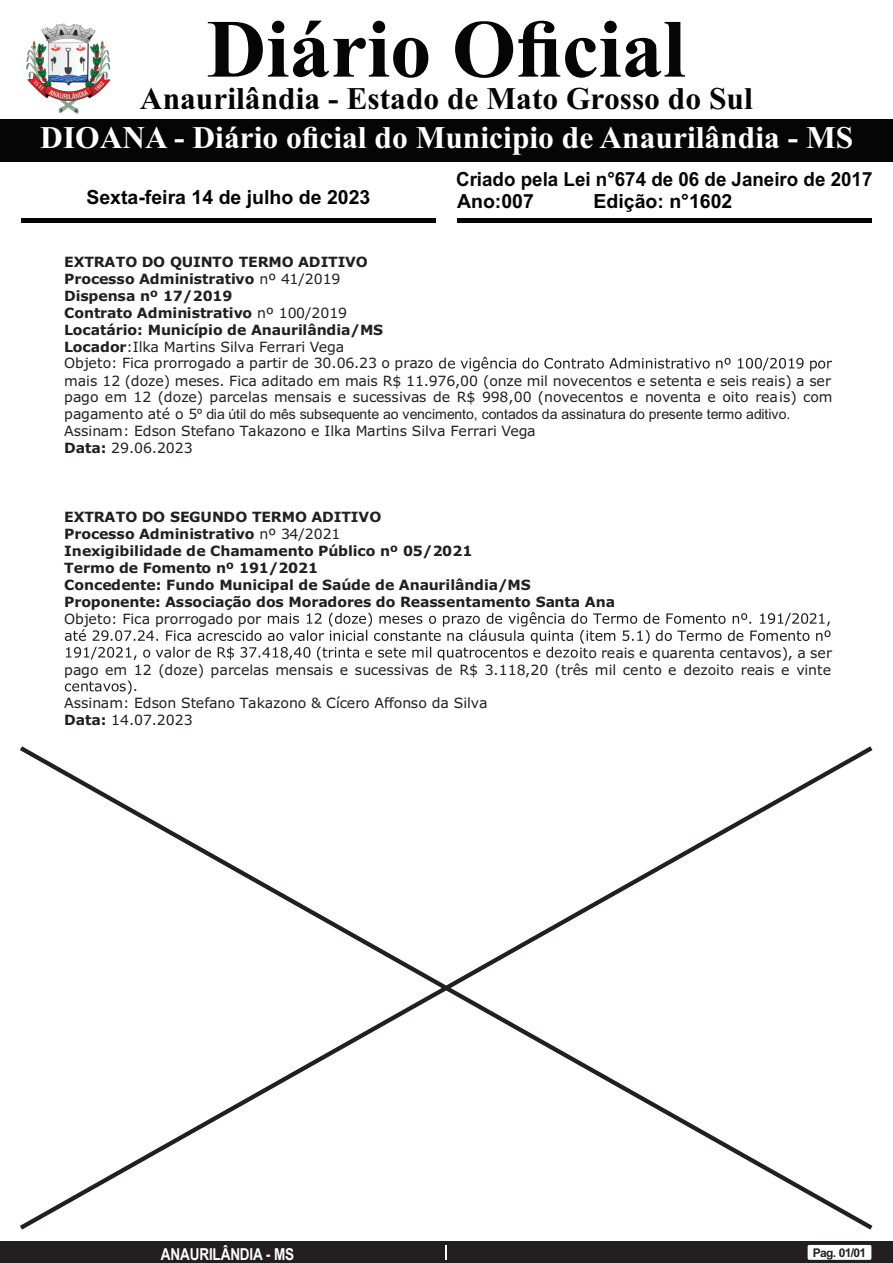
<style>
.page{position:relative;width:893px;height:1263px;background:#fff}
.page>*{position:absolute;margin:0;border:0;box-sizing:border-box;transform-origin:0 0}
.t1{font:700 82.5px "Times New Roman";color:#040504}
.t2{font:700 31.5px "Times New Roman";color:#fff}
.t3{font:700 31.5px "Times New Roman";color:#040504}
.t4{font:700 19.5px/21.8px "Arial";color:#040504;scale:.96 1}
.t5{font:700 19.5px "Arial";color:#040504}
.t6{font:700 16.5px "Arial Narrow";letter-spacing:-.01em;color:#fff}
.t7{font:14.1px/17px "Verdana";color:#231f20}
.t8{font:700 14.1px/16.8px "Verdana";color:#231f20}
.t9{font:14.1px "Arial";color:#231f20}
.t10{font:700 12px "Arial";letter-spacing:-.055em;color:#231f20}
.s1{font-weight:700}
.s2{font-family:"Verdana"}
.s3{font-weight:400}
</style>
<div class="page">
<div style="left:0;top:1242px;width:893px;height:21px;background:#231f20"></div>
<svg style="left:446px;top:1245px;width:1px;height:15px"></svg>
<div style="left:808px;top:1245px;width:63px;height:15px;background:#fff;border-radius:2px"></div>
<div style="left:0;top:119px;width:893px;height:42px;background:#040504"></div>
<hr style="left:21px;top:218px;width:415px;height:4px;background:#040504">
<hr style="left:457px;top:218px;width:415px;height:4px;background:#040504">
<img style="left:26px;top:23px;width:85px;height:91px">
<svg style="left:439px;top:357px;width:393px;height:14px"></svg>
<svg style="left:65px;top:612px;width:765px;height:48px"></svg>
<svg style="left:65px;top:681px;width:67px;height:13px"></svg>
<svg style="left:20px;top:746px;width:853px;height:484px"></svg>
<h1 class="t1" style="left:207px;top:21px;width:480px">Diário Oficial</h1>
<h2 class="t3" style="left:140px;top:88px;width:614px">Anaurilândia - Estado de Mato Grosso do Sul</h2>
<h2 class="t2" style="left:40px;top:126px;width:814px">DIOANA - Diário oficial do Municipio de Anaurilândia - MS</h2>
<h3 class="t5" style="left:86px;top:190px;width:285px">Sexta-feira 14 de julho de 2023</h3>
<h3 class="t4" style="left:456px;top:170px;width:435px">Criado pela Lei n°674 de 06 de Janeiro de 2017<br>Ano:007</h3>
<h3 class="t5" style="left:593px;top:193px;width:140px">Edição: n°1602</h3>
<p class="t7" style="left:64px;top:255px;width:770px"><span class="s1">EXTRATO DO QUINTO TERMO ADITIVO<br>Processo Administrativo</span> nº 41/2019<br><span class="s1">Dispensa nº 17/2019<br>Contrato Administrativo</span> nº 100/2019<br><span class="s1">Locatário: Município de Anaurilândia/MS<br>Locador</span>:Ilka Martins Silva Ferrari Vega<br>Objeto: Fica prorrogado a partir de 30.06.23 o prazo<br>mais 12 (doze) meses. Fica aditado em mais R$ 11.976,00 (onze mil novecentos e setenta e seis reais) a ser pago em 12 (doze) parcelas mensais e sucessivas de R$ 998,00 (novecentos e noventa e oito reais) com</p>
<p class="t9" style="left:64px;top:409px;width:728px"><span class="s2">pagamento até o 5</span>º dia útil do mês subsequente ao vencimento, contados da assinatura do presente termo aditivo.</p>
<p class="t7" style="left:64px;top:424px;width:473px">Assinam: Edson Stefano Takazono e Ilka Martins Silva Ferrari Vega<br><span class="s1">Data:</span> 29.06.2023</p>
<p class="t8" style="left:64px;top:510px;width:553px">EXTRATO DO SEGUNDO TERMO ADITIVO<br>Processo Administrativo <span class="s3">nº 34/2021<br></span>Inexigibilidade de Chamamento Público nº 05/2021<br>Termo de Fomento nº 191/2021<br>Concedente: Fundo Municipal de Saúde de Anaurilândia/MS Proponente: Associação dos Moradores do Reassentamento Santa Ana</p>
<p class="t7" style="left:64px;top:611px;width:199px">Objeto: Fica prorrogado por</p>
<p class="t7" style="left:579px;top:645px;width:255px">ito reais e quarenta centavos), a ser</p>
<p class="t7" style="left:64px;top:662px;width:769px">pago em 12 (doze) parcelas mensais e sucessivas de R$ 3.118,20 (três mil cento e dezoito reais e vinte</p>
<p class="t7" style="left:133px;top:679px;width:7px">.</p>
<p class="t7" style="left:64px;top:696px;width:425px">Assinam: Edson Stefano Takazono &amp; Cícero Affonso da Silva</p>
<p class="t7" style="left:64px;top:713px;width:130px"><span class="s1">Data:</span> 14.07.2023</p>
<p class="t6" style="left:161px;top:1248px;width:135px">ANAURILÂNDIA - MS</p>
<p class="t10" style="left:813px;top:1248px;width:55px">Pag. 01/01</p>
</div>
